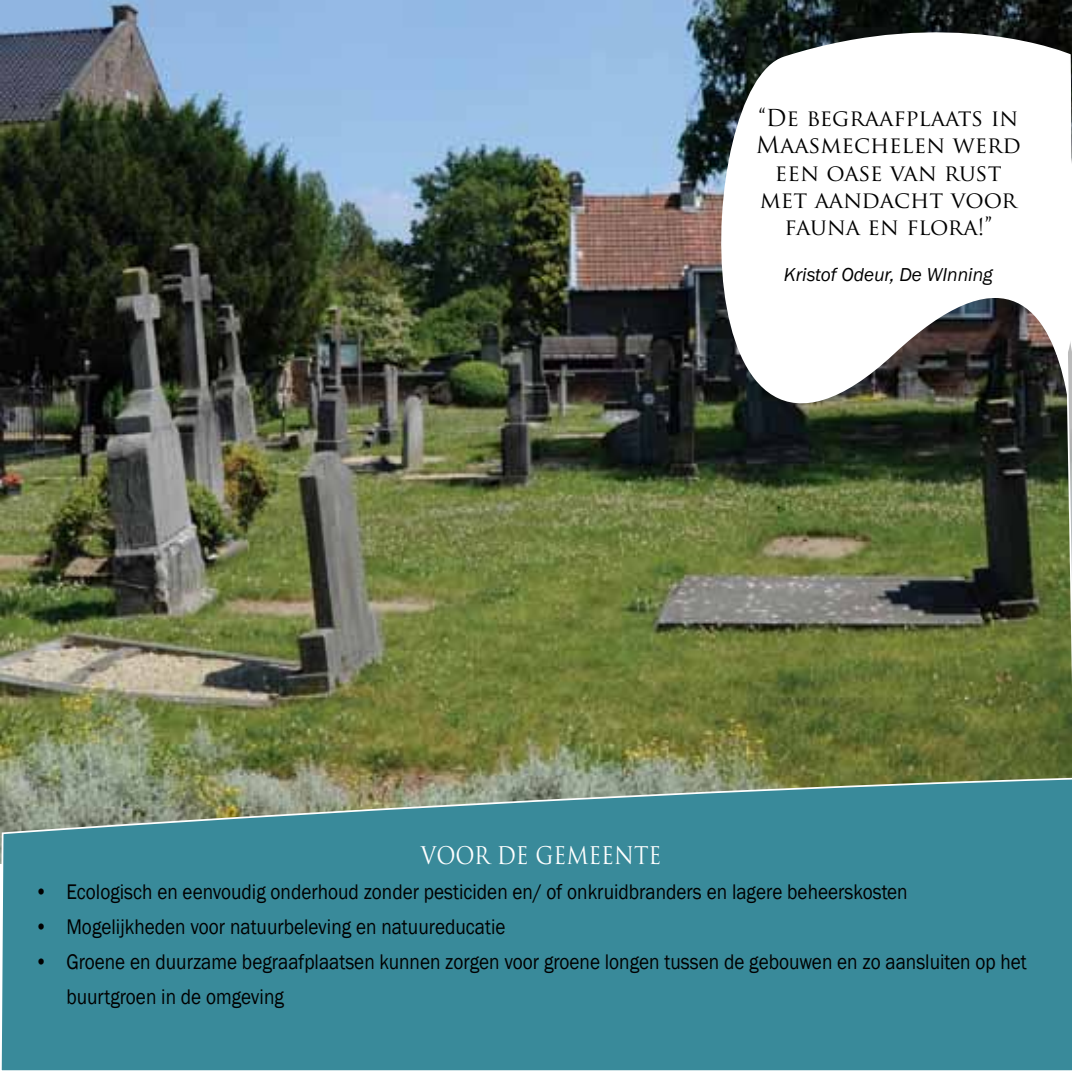
<style>
.page{position:relative;width:1072px;height:1072px;background:#fff}
.page>*{position:absolute;margin:0;border:0;box-sizing:border-box;transform-origin:0 0}
.t1{font:23.8px "Trajan Pro";color:#fff;scale:.88 1}
.t2{font:22.75px/27.3px "Trajan Pro";color:#000;text-align:center}
.t3{font:21.7px/35px "Franklin Gothic";color:#000;scale:.88 1}
.t4{font:italic 19.25px "Franklin Gothic";color:#000}
</style>
<div class="page">
<img style="left:0;top:0;width:1071px;height:695px">
<svg style="left:0;top:695px;width:1071px;height:376px;background:#4c8886"></svg>
<img style="left:678px;top:4px;width:393px;height:550px">
<svg style="left:1040px;top:134px;width:31px;height:642px"></svg>
<p class="t2" style="left:755px;top:104px;width:267px">“De begraafplaats in<br>Maasmechelen werd een oase van rust met aandacht voor fauna en flora!”</p>
<p class="t4" style="left:783px;top:263px;width:211px">Kristof Odeur, De WInning</p>
<p class="t1" style="left:421px;top:840px;width:275px">VOOR DE GEMEENTE</p>
<p class="t3" style="left:35px;top:875px;width:993px">• Ecologisch en eenvoudig onderhoud zonder pesticiden en/ of onkruidbranders en lagere beheerskosten</p>
<p class="t3" style="left:35px;top:910px;width:536px">• Mogelijkheden voor natuurbeleving en natuureducatie</p>
<p class="t3" style="left:66px;top:945px;width:1092px;text-indent:-31px">• Groene en duurzame begraafplaatsen kunnen zorgen voor groene longen tussen de gebouwen en zo aansluiten op het buurtgroen in de omgeving</p>
</div>
